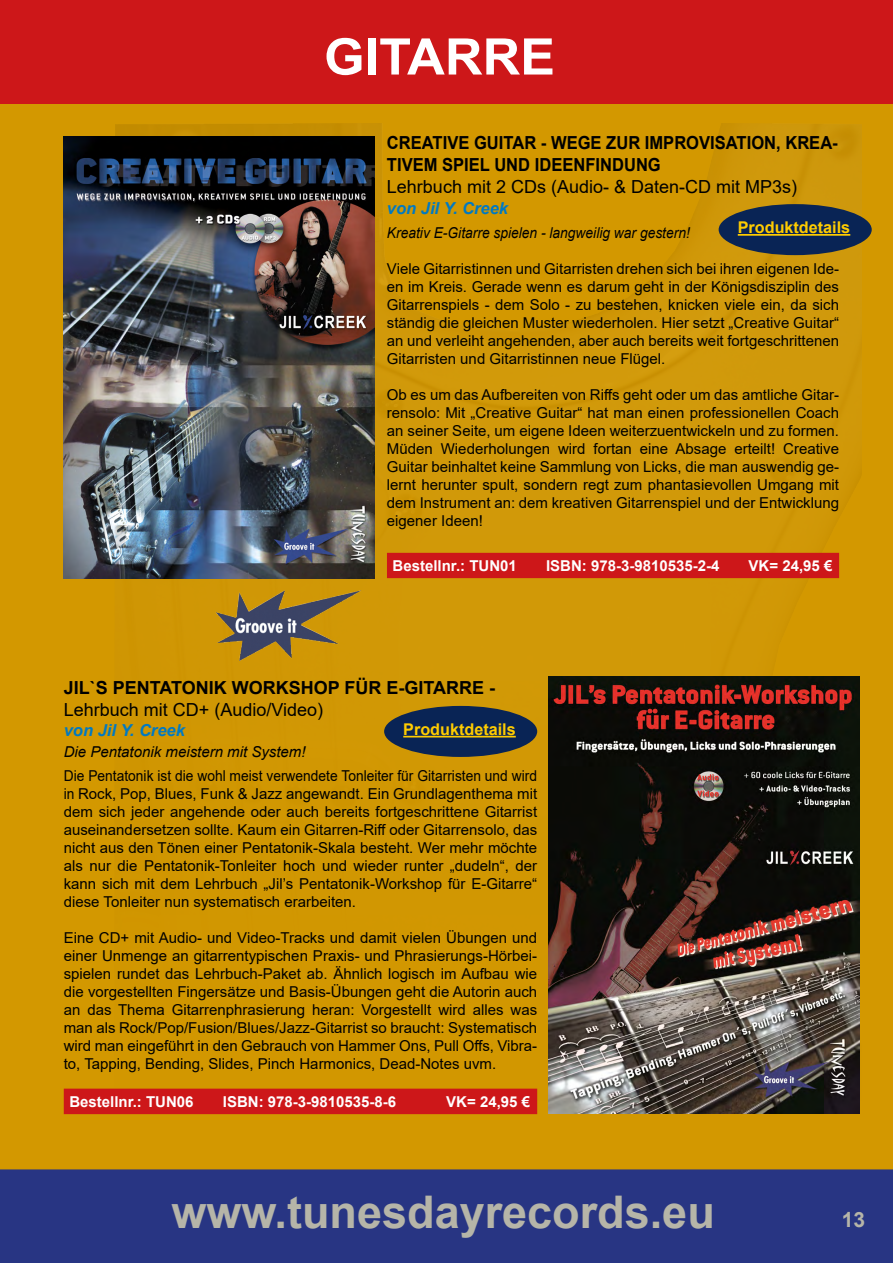
<style>
.page{position:relative;width:893px;height:1263px;background:#fff}
.page>*{position:absolute;margin:0;border:0;box-sizing:border-box;transform-origin:0 0}
.t1{font:700 50.4px "Arial";color:#fff;scale:1.04 1}
.t2{font:700 45px "Arial";color:#b6b5a8}
.t3{font:700 21px "Arial";color:#b6b5a8}
.t4{font:700 18px/21.6px "Arial";color:#000;scale:.92 1}
.t5{font:18px "Arial";color:#000}
.t6{font:700 18px "Arial";color:#000}
.t7{font:italic 700 16.5px "Arial";color:#0079c2}
.t8{font:700 16.2px "Arial";color:#fc0}
.t9{font:15px/18px "Arial";color:#000;text-align:justify}
.t10{font:15px/18px "Arial";color:#000;text-align:justify;scale:.92 1}
.t11{font:700 15px "Arial";color:#fff}
.t12{font:italic 15px "Arial";color:#000;scale:.92 1}
.t13{font:italic 15px "Arial";color:#000}
</style>
<div class="page">
<div style="left:0;top:103px;width:893px;height:1066px;background:#d39800"></div>
<div style="left:0;top:0;width:893px;height:103px;background:#cd1719"></div>
<div style="left:115px;top:123px;width:746px;height:1018px;background:#d19803"></div>
<div style="left:0;top:1169px;width:893px;height:94px;background:#283583"></div>
<img style="left:64px;top:136px;width:311px;height:442px">
<img style="left:549px;top:676px;width:310px;height:437px">
<div style="left:388px;top:554px;width:450px;height:23px;background:#cd1719"></div>
<div style="left:387px;top:553px;width:452px;height:25px;border:2px solid #cd1719"></div>
<div style="left:65px;top:1089px;width:471px;height:24px;background:#cd1719"></div>
<div style="left:64px;top:1089px;width:473px;height:25px;border:2px solid #cd1719"></div>
<img style="left:215px;top:591px;width:146px;height:69px">
<div style="left:719px;top:204px;width:153px;height:51px;background:#092455;border-radius:50%"></div>
<hr style="left:738px;top:234px;width:112px;height:2px;background:#fc0">
<div style="left:384px;top:706px;width:153px;height:51px;background:#092455;border-radius:50%"></div>
<hr style="left:403px;top:736px;width:113px;height:1px;background:#fc0">
<p class="t1" style="left:324px;top:21px;width:224px">GITARRE</p>
<p class="t4" style="left:387px;top:133px;width:491px">CREATIVE GUITAR - WEGE ZUR IMPROVISATION, KREA-<br>TIVEM SPIEL UND IDEENFINDUNG</p>
<p class="t5" style="left:387px;top:174px;width:412px">Lehrbuch mit 2 CDs (Audio- &amp; Daten-CD mit MP3s)</p>
<p class="t7" style="left:387px;top:197px;width:123px">von Jil Y. Creek</p>
<p class="t12" style="left:387px;top:223px;width:331px">Kreativ E-Gitarre spielen - langweilig war gestern!</p>
<p class="t9" style="left:387px;top:260px;width:454px">Viele Gitarristinnen und Gitarristen drehen sich bei ihren eigenen Ide&shy;en im Kreis. Gerade wenn es darum geht in der Königsdisziplin des Gitarrenspiels - dem Solo - zu bestehen, knicken viele ein, da sich ständig die gleichen Muster wiederholen. Hier setzt „Creative Guitar“ an und verleiht angehenden, aber auch bereits weit fortgeschrittenen Gitarristen und Gitarristinnen neue Flügel.</p>
<p class="t9" style="left:387px;top:386px;width:454px">Ob es um das Aufbereiten von Riffs geht oder um das amtliche Gitar&shy;rensolo: Mit „Creative Guitar“ hat man einen professionellen Coach an seiner Seite, um eigene Ideen weiterzuentwickeln und zu formen.<br>Müden Wiederholungen wird fortan eine Absage erteilt! Creative Guitar beinhaltet keine Sammlung von Licks, die man auswendig ge&shy;lernt herunter spult, sondern regt zum phantasievollen Umgang mit dem Instrument an: dem kreativen Gitarrenspiel und der Entwicklung eigener Ideen!</p>
<p class="t11" style="left:393px;top:555px;width:126px">Bestellnr.: TUN01</p>
<p class="t11" style="left:546px;top:555px;width:175px">ISBN: 978-3-9810535-2-4</p>
<p class="t11" style="left:749px;top:555px;width:85px">VK= 24,95 €</p>
<p class="t8" style="left:738px;top:216px;width:114px">Produktdetails</p>
<p class="t6" style="left:64px;top:675px;width:433px">JIL`S PENTATONIK WORKSHOP FÜR E-GITARRE -</p>
<p class="t5" style="left:64px;top:697px;width:261px">Lehrbuch mit CD+ (Audio/Video)</p>
<p class="t7" style="left:64px;top:719px;width:123px">von Jil Y. Creek</p>
<p class="t13" style="left:64px;top:742px;width:243px">Die Pentatonik meistern mit System!</p>
<p class="t10" style="left:64px;top:767px;width:516px">Die Pentatonik ist die wohl meist verwendete Tonleiter für Gitarristen und wird in Rock, Pop, Blues, Funk &amp; Jazz angewandt. Ein Grundlagenthema mit dem sich jeder angehende oder auch bereits fortgeschrittene Gitarrist auseinandersetzen sollte. Kaum ein Gitarren-Riff oder Gitarrensolo, das nicht aus den Tönen einer Pentatonik-Skala besteht. Wer mehr möchte als nur die Pentatonik-Tonleiter hoch und wieder runter „dudeln“, der kann sich mit dem Lehrbuch „Jil’s Pentatonik-Workshop für E-Gitarre“ diese Tonleiter nun systematisch erarbeiten.</p>
<p class="t9" style="left:64px;top:929px;width:475px">Eine CD+ mit Audio- und Video-Tracks und damit vielen Übungen und einer Unmenge an gitarrentypischen Praxis- und Phrasierungs-Hörbei&shy;spielen rundet das Lehrbuch-Paket ab. Ähnlich logisch im Aufbau wie die vorgestellten Fingersätze und Basis-Übungen geht die Autorin auch an das Thema Gitarrenphrasierung heran: Vorgestellt wird alles was man als Rock/Pop/Fusion/Blues/Jazz-Gitarrist so braucht: Systematisch wird man eingeführt in den Gebrauch von Hammer Ons, Pull Offs, Vibra&shy;to, Tapping, Bending, Slides, Pinch Harmonics, Dead-Notes uvm.</p>
<p class="t11" style="left:69px;top:1091px;width:126px">Bestellnr.: TUN06</p>
<p class="t11" style="left:223px;top:1091px;width:175px">ISBN: 978-3-9810535-8-6</p>
<p class="t11" style="left:446px;top:1091px;width:85px">VK= 24,95 €</p>
<p class="t8" style="left:403px;top:718px;width:114px">Produktdetails</p>
<p class="t2" style="left:171px;top:1180px;width:545px">www.tunesdayrecords.eu</p>
<p class="t3" style="left:842px;top:1205px;width:25px">13</p>
</div>
